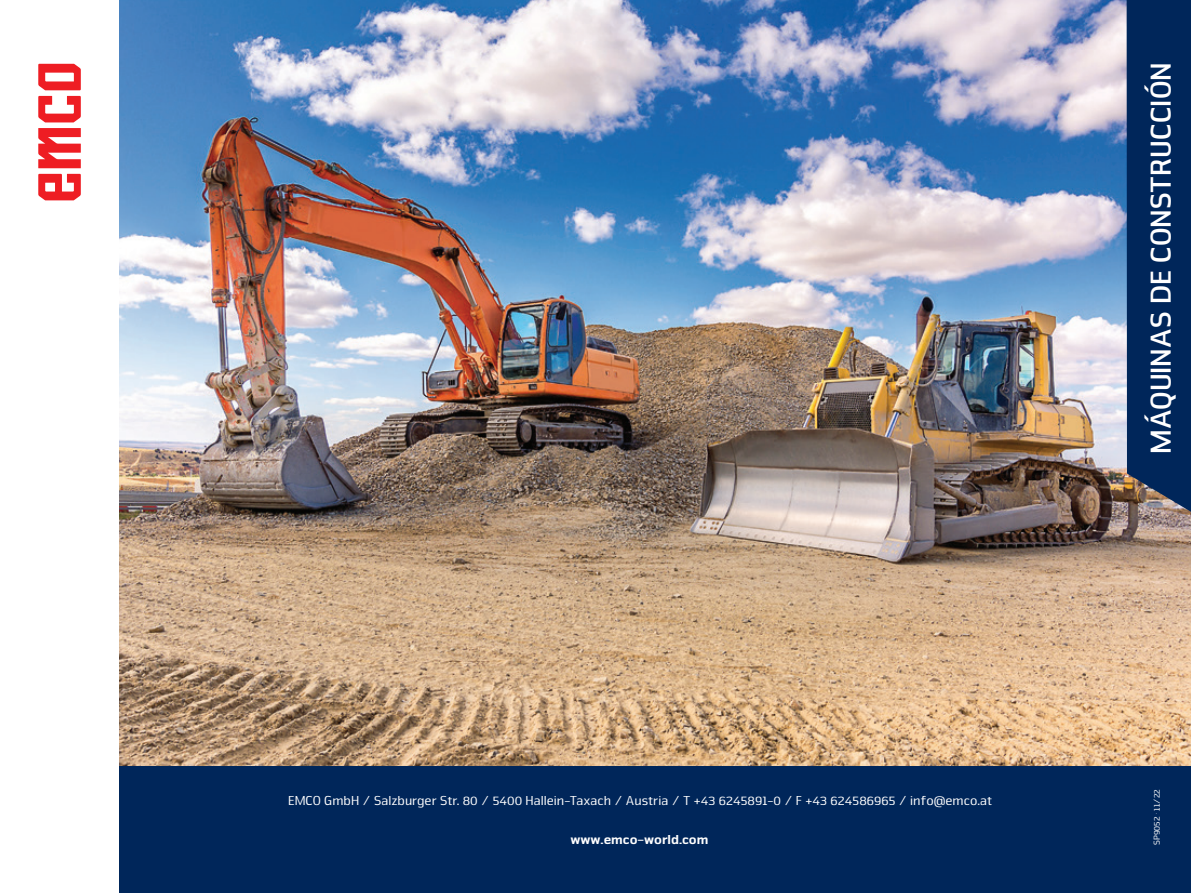
<style>
.page{position:relative;width:1191px;height:893px;background:#fff}
.page>*{position:absolute;margin:0;border:0;box-sizing:border-box;transform-origin:0 0}
.t1{font:700 30px "Nuri Pro";color:#fff}
.t2{font:13.5px "Nuri Pro";color:#fff}
.t3{font:900 13.5px "Nuri Pro";color:#fff}
.t4{font:9px "Nuri Pro";color:#fff}
</style>
<div class="page">
<div style="left:119px;top:765px;width:1072px;height:128px;background:#00265a"></div>
<svg style="left:38px;top:64px;width:43px;height:26px"></svg>
<svg style="left:38px;top:174px;width:43px;height:26px"></svg>
<svg style="left:38px;top:128px;width:43px;height:40px"></svg>
<svg style="left:38px;top:96px;width:43px;height:26px"></svg>
<img style="left:119px;top:0;width:1072px;height:765px">
<div style="left:1126px;top:0;width:65px;height:512px;background:#00265a"></div>
<p class="t2" style="left:288px;top:793px;width:705px">EMCO GmbH / Salzburger Str. 80 / 5400 Hallein-Taxach / Austria / T +43 6245891-0 / F +43 624586965 / info@emco.at</p>
<p class="t3" style="left:570px;top:831px;width:140px">www.emco-world.com</p>
<h1 class="t1" style="left:1143px;top:454px;width:393px;rotate:-90deg">MÁQUINAS DE CONSTRUCCIÓN</h1>
<p class="t4" style="left:1151px;top:845px;width:58px;rotate:-90deg">SP9052 <sup>.</sup> 11/22</p>
</div>
